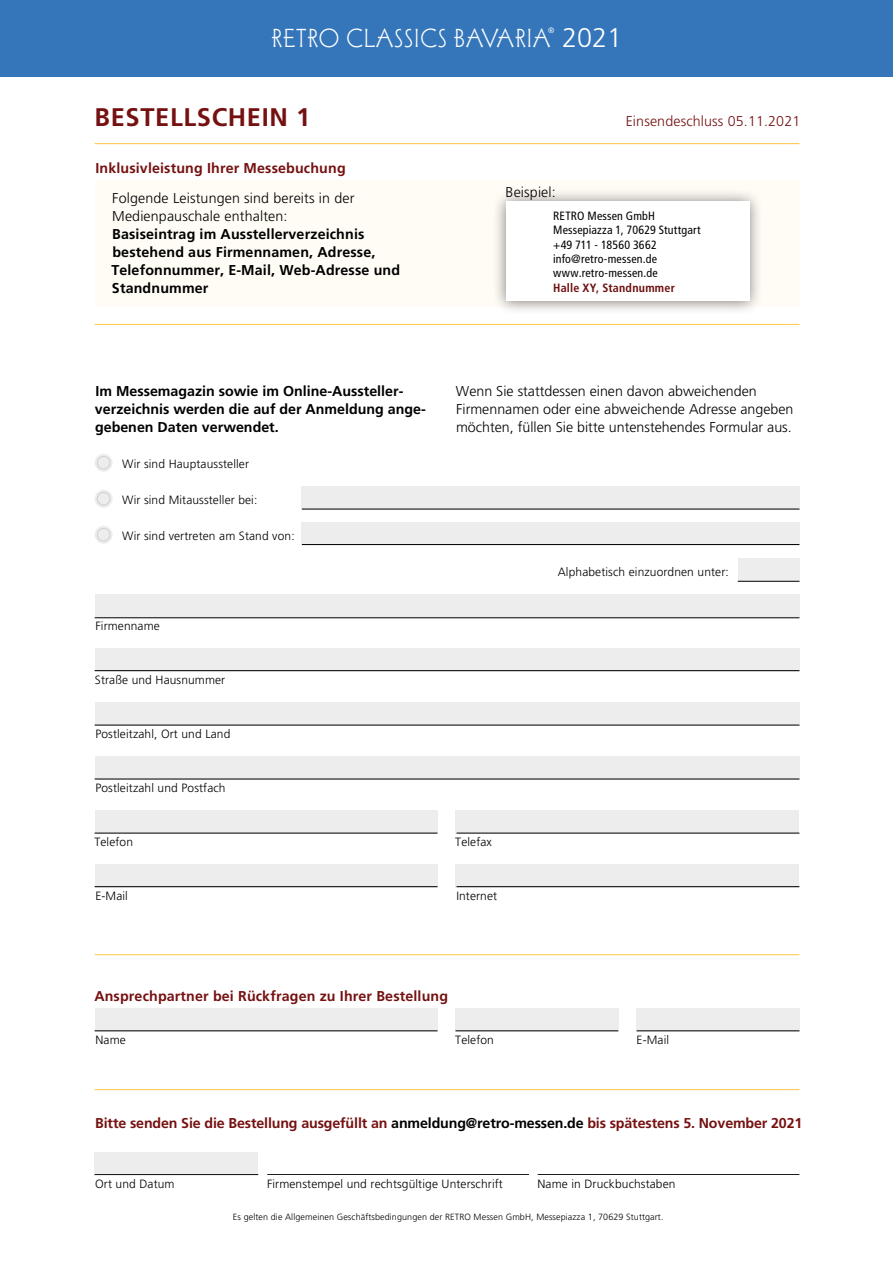
<style>
.page{position:relative;width:893px;height:1263px;background:#fff}
.page>*{position:absolute;margin:0;border:0;box-sizing:border-box;transform-origin:0 0}
.t1{font:27px "Wade Sans Light Plain";letter-spacing:.05em;color:#fff}
.t2{font:700 25.5px "Frutiger LT";letter-spacing:.025em;color:#761111}
.t3{font:700 14.25px/18px "Frutiger LT";letter-spacing:.01em;color:#000}
.t4{font:300 14.25px/18px "Frutiger LT";color:#000}
.t5{font:700 14.25px "Frutiger LT";letter-spacing:-.01em;color:#761111}
.t6{font:700 14.25px "Frutiger LT";letter-spacing:.01em;color:#761111}
.t7{font:300 14.25px "Frutiger LT";letter-spacing:.01em;color:#761111}
.t8{font:300 12px "Frutiger LT";letter-spacing:.01em;color:#000}
.t9{font:condensed 12px/14.4px "Frutiger LT";letter-spacing:.015em;color:#000}
.t10{font:700 condensed 12px "Frutiger LT";letter-spacing:.02em;color:#6d0f0e}
.t11{font:300 9px "Frutiger LT";letter-spacing:.01em;color:#000}
.t12{font:300 7.8px "Frutiger LT";color:#fff}
.s1{font-family:"Frutiger LT";font-weight:300}
.s2{color:#000}
</style>
<div class="page">
<div style="left:95px;top:180px;width:704px;height:126px;background:#fffbf5"></div>
<div style="left:492px;top:187px;width:272px;height:128px;background:#000;opacity:.5"></div>
<div style="left:506px;top:202px;width:244px;height:99px;background:#fff"></div>
<hr style="left:95px;top:143px;width:704px;height:1px;background:#fdc643">
<hr style="left:95px;top:324px;width:704px;height:1px;background:#fdc643">
<hr style="left:95px;top:954px;width:704px;height:1px;background:#fdc643">
<hr style="left:95px;top:1089px;width:704px;height:1px;background:#fdc643">
<div style="left:95px;top:454px;width:18px;height:18px;background:#ededed;border-radius:50%"></div>
<div style="left:95px;top:490px;width:18px;height:18px;background:#ededed;border-radius:50%"></div>
<div style="left:95px;top:526px;width:18px;height:18px;background:#ededed;border-radius:50%"></div>
<div style="left:301px;top:486px;width:498px;height:23px;background:#ededed"></div>
<div style="left:301px;top:522px;width:498px;height:23px;background:#ededed"></div>
<div style="left:738px;top:558px;width:61px;height:23px;background:#ededed"></div>
<div style="left:95px;top:594px;width:704px;height:23px;background:#ededed"></div>
<div style="left:95px;top:1008px;width:342px;height:23px;background:#ededed"></div>
<div style="left:455px;top:1008px;width:164px;height:23px;background:#ededed"></div>
<div style="left:95px;top:1152px;width:163px;height:23px;background:#ededed"></div>
<div style="left:636px;top:1008px;width:163px;height:23px;background:#ededed"></div>
<div style="left:95px;top:648px;width:704px;height:23px;background:#ededed"></div>
<div style="left:95px;top:702px;width:704px;height:23px;background:#ededed"></div>
<div style="left:95px;top:756px;width:704px;height:23px;background:#ededed"></div>
<div style="left:95px;top:810px;width:342px;height:23px;background:#ededed"></div>
<div style="left:455px;top:810px;width:344px;height:23px;background:#ededed"></div>
<div style="left:95px;top:864px;width:342px;height:23px;background:#ededed"></div>
<div style="left:455px;top:864px;width:344px;height:23px;background:#ededed"></div>
<hr style="left:95px;top:1174px;width:163px;height:1px;background:#000">
<hr style="left:95px;top:886px;width:342px;height:1px;background:#000">
<hr style="left:95px;top:1030px;width:342px;height:1px;background:#000">
<hr style="left:455px;top:1030px;width:163px;height:1px;background:#000">
<hr style="left:637px;top:1030px;width:162px;height:1px;background:#000">
<hr style="left:95px;top:833px;width:342px;height:1px;background:#000">
<hr style="left:95px;top:779px;width:704px;height:1px;background:#000">
<hr style="left:95px;top:725px;width:704px;height:1px;background:#000">
<hr style="left:95px;top:670px;width:704px;height:1px;background:#000">
<hr style="left:95px;top:617px;width:704px;height:1px;background:#000">
<hr style="left:302px;top:544px;width:497px;height:1px;background:#000">
<hr style="left:738px;top:581px;width:61px;height:1px;background:#000">
<hr style="left:302px;top:509px;width:497px;height:1px;background:#000">
<hr style="left:267px;top:1174px;width:262px;height:1px;background:#000">
<hr style="left:538px;top:1174px;width:261px;height:1px;background:#000">
<hr style="left:457px;top:886px;width:342px;height:1px;background:#000">
<hr style="left:457px;top:833px;width:342px;height:1px;background:#000">
<div style="left:97px;top:456px;width:13px;height:14px;border:1px solid #d0d0d0;border-radius:50%"></div>
<div style="left:97px;top:492px;width:13px;height:14px;border:1px solid #d0d0d0;border-radius:50%"></div>
<div style="left:97px;top:528px;width:13px;height:14px;border:1px solid #d0d0d0;border-radius:50%"></div>
<div style="left:0;top:0;width:893px;height:77px;background:#3576bb"></div>
<p class="t12" style="left:548px;top:26px;width:8px">®</p>
<h1 class="t1" style="left:272px;top:23px;width:352px">RETRO CLASSICS BAVARIA <span class="s1">2021</span></h1>
<h2 class="t2" style="left:95px;top:102px;width:217px">BESTELLSCHEIN 1</h2>
<p class="t6" style="left:95px;top:159px;width:252px">Inklusivleistung Ihrer Messebuchung</p>
<p class="t7" style="left:626px;top:113px;width:176px">Einsendeschluss 05.11.2021</p>
<p class="t4" style="left:112px;top:189px;width:244px">Folgende Leistungen sind bereits in der<br>Medienpauschale enthalten:</p>
<p class="t3" style="left:111px;top:225px;width:290px">Basiseintrag im Ausstellerverzeichnis bestehend aus Firmennamen, Adresse, Telefonnummer, E-Mail, Web-Adresse und Standnummer</p>
<p class="t4" style="left:506px;top:183px;width:52px">Beispiel:</p>
<p class="t9" style="left:553px;top:209px;width:149px">RETRO Messen GmbH<br>Messepiazza 1, 70629 Stuttgart +49 711 - 18560 3662 info@retro-messen.de www.retro-messen.de</p>
<p class="t10" style="left:553px;top:281px;width:123px">Halle XY, Standnummer</p>
<p class="t3" style="left:95px;top:382px;width:331px">Im Messemagazin sowie im Online-Aussteller&shy;verzeichnis werden die auf der Anmeldung ange&shy;gebenen Daten verwendet.</p>
<p class="t4" style="left:456px;top:382px;width:339px">Wenn Sie stattdessen einen davon abweichenden<br>Firmennamen oder eine abweichende Adresse angeben möchten, füllen Sie bitte untenstehendes Formular aus.</p>
<p class="t8" style="left:122px;top:457px;width:128px">Wir sind Hauptaussteller</p>
<p class="t8" style="left:122px;top:493px;width:137px">Wir sind Mitaussteller bei:</p>
<p class="t8" style="left:122px;top:529px;width:174px">Wir sind vertreten am Stand von:</p>
<p class="t8" style="left:95px;top:619px;width:66px">Firmenname</p>
<p class="t8" style="left:95px;top:673px;width:132px">Straße und Hausnummer</p>
<p class="t8" style="left:95px;top:727px;width:137px">Postleitzahl, Ort und Land</p>
<p class="t8" style="left:95px;top:781px;width:132px">Postleitzahl und Postfach</p>
<p class="t8" style="left:94px;top:835px;width:40px">Telefon</p>
<p class="t8" style="left:95px;top:889px;width:34px">E-Mail</p>
<p class="t8" style="left:455px;top:835px;width:38px">Telefax</p>
<p class="t8" style="left:456px;top:889px;width:42px">Internet</p>
<p class="t6" style="left:94px;top:987px;width:355px">Ansprechpartner bei Rückfragen zu Ihrer Bestellung</p>
<p class="t8" style="left:95px;top:1033px;width:32px">Name</p>
<p class="t8" style="left:455px;top:1033px;width:40px">Telefon</p>
<p class="t8" style="left:558px;top:565px;width:172px">Alphabetisch einzuordnen unter:</p>
<p class="t8" style="left:636px;top:1033px;width:34px">E-Mail</p>
<p class="t5" style="left:95px;top:1114px;width:709px">Bitte senden Sie die Bestellung ausgefüllt an <span class="s2">anmeldung@retro-messen.de</span> bis spätestens 5. November 2021</p>
<p class="t8" style="left:95px;top:1177px;width:81px">Ort und Datum</p>
<p class="t8" style="left:267px;top:1177px;width:237px">Firmenstempel und rechtsgültige Unterschrift</p>
<p class="t8" style="left:537px;top:1177px;width:140px">Name in Druckbuchstaben</p>
<p class="t11" style="left:233px;top:1212px;width:432px">Es gelten die Allgemeinen Geschäftsbedingungen der RETRO Messen GmbH, Messepiazza 1, 70629 Stuttgart.</p>
</div>
